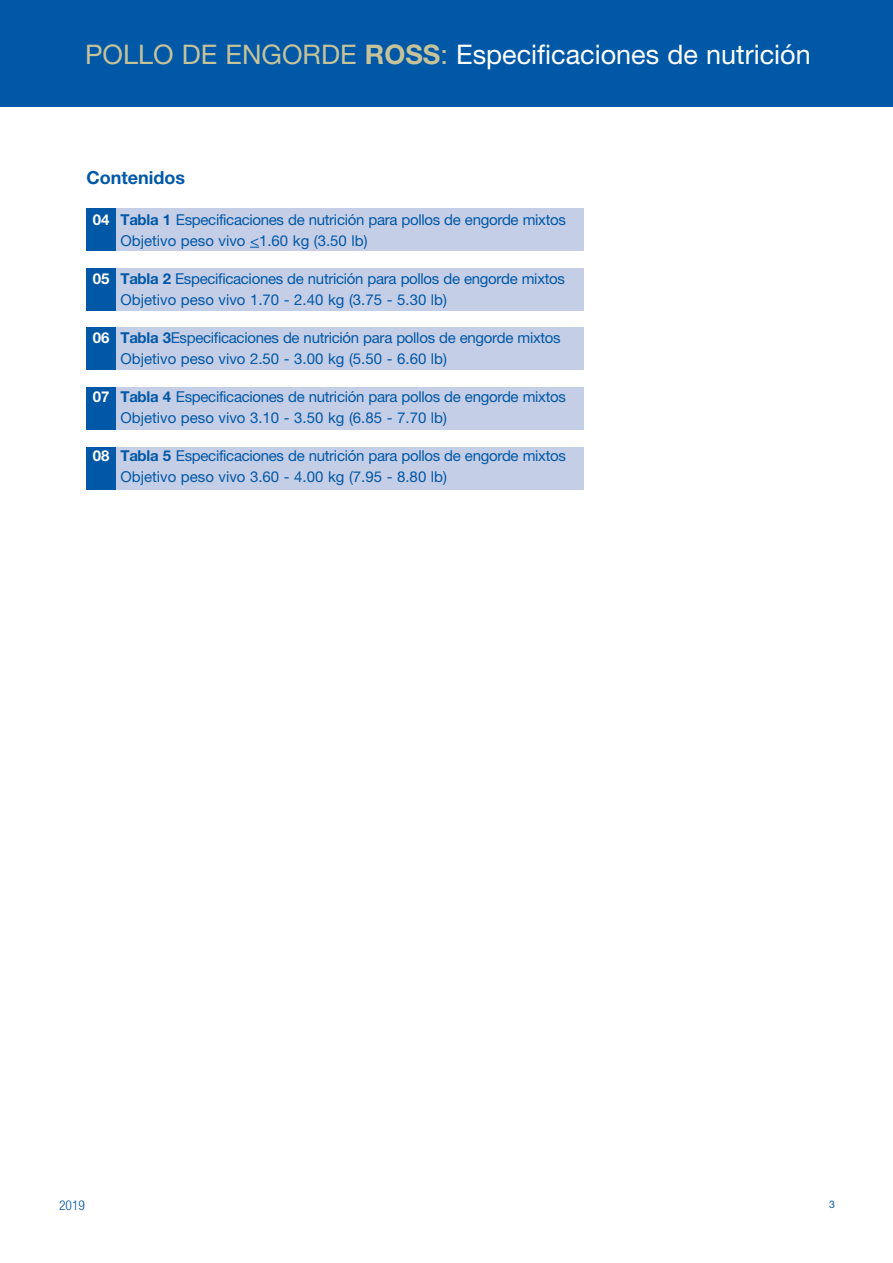
<style>
.page{position:relative;width:893px;height:1263px;background:#fff}
.page>*{position:absolute;margin:0;border:0;box-sizing:border-box;transform-origin:0 0}
.t1{font:27px "Helvetica Neue";color:#fff}
.Heading{font:700 18px "Helvetica Neue";color:#0158a6}
.t2{font:15px/21px "Helvetica Neue";letter-spacing:-.02em;color:#0158a6}
.t3{font:15px "Helvetica Neue";color:#0158a6}
.t4{font:300 condensed 13.5px "Helvetica Neue";color:#0158a6}
.t5{font:10.5px "Helvetica Neue";color:#0158a6}
.s1{color:#c6c39b}
.s2{font-weight:700;color:#c6c39b}
.s3{font-weight:700;color:#fff}
.s4{font-weight:700}
</style>
<div class="page">
<div style="left:0;top:0;width:893px;height:106px;background:#0158a6"></div>
<div style="left:116px;top:327px;width:468px;height:43px;background:#c5cee7"></div>
<div style="left:116px;top:268px;width:468px;height:42px;background:#c5cee7"></div>
<div style="left:116px;top:208px;width:468px;height:43px;background:#c5cee7"></div>
<div style="left:86px;top:208px;width:30px;height:43px;background:#0158a6"></div>
<div style="left:86px;top:268px;width:30px;height:42px;background:#0158a6"></div>
<div style="left:86px;top:327px;width:30px;height:43px;background:#0158a6"></div>
<div style="left:116px;top:447px;width:468px;height:43px;background:#c5cee7"></div>
<div style="left:116px;top:388px;width:468px;height:42px;background:#c5cee7"></div>
<div style="left:86px;top:388px;width:30px;height:42px;background:#0158a6"></div>
<div style="left:86px;top:447px;width:30px;height:43px;background:#0158a6"></div>
<h1 class="t1" style="left:85px;top:38px;width:727px"><span class="s1">POLLO DE ENGORDE</span> <span class="s2">ROSS</span><span class="s1">:</span> Especificaciones de nutrición</h1>
<p class="Heading" style="left:86px;top:167px;width:100px">Contenidos</p>
<p class="t2" style="left:120px;top:209px;width:447px;text-indent:-28px"><span class="s3">04</span> <span class="s4">Tabla 1</span> Especificaciones de nutrición para pollos de engorde mixtos<br>Objetivo peso vivo &lt;1.60 kg (3.50 lb)</p>
<p class="t2" style="left:93px;top:268px;width:474px"><span class="s3">05</span> <span class="s4">Tabla 2</span> Especificaciones de nutrición para pollos de engorde mixtos</p>
<p class="t3" style="left:120px;top:290px;width:328px">Objetivo peso vivo 1.70 - 2.40 kg (3.75 - 5.30 lb)</p>
<p class="t2" style="left:93px;top:327px;width:469px"><span class="s3">06</span> <span class="s4">Tabla 3</span>Especificaciones de nutrición para pollos de engorde mixtos</p>
<p class="t3" style="left:120px;top:349px;width:328px">Objetivo peso vivo 2.50 - 3.00 kg (5.50 - 6.60 lb)</p>
<p class="t2" style="left:120px;top:386px;width:447px;text-indent:-28px"><span class="s3">07</span> <span class="s4">Tabla 4</span> Especificaciones de nutrición para pollos de engorde mixtos<br>Objetivo peso vivo 3.10 - 3.50 kg (6.85 - 7.70 lb)</p>
<p class="t2" style="left:120px;top:445px;width:447px;text-indent:-28px"><span class="s3">08</span> <span class="s4">Tabla 5</span> Especificaciones de nutrición para pollos de engorde mixtos<br>Objetivo peso vivo 3.60 - 4.00 kg (7.95 - 8.80 lb)</p>
<p class="t4" style="left:59px;top:1197px;width:27px">2019</p>
<p class="t5" style="left:829px;top:1197px;width:7px">3</p>
</div>
